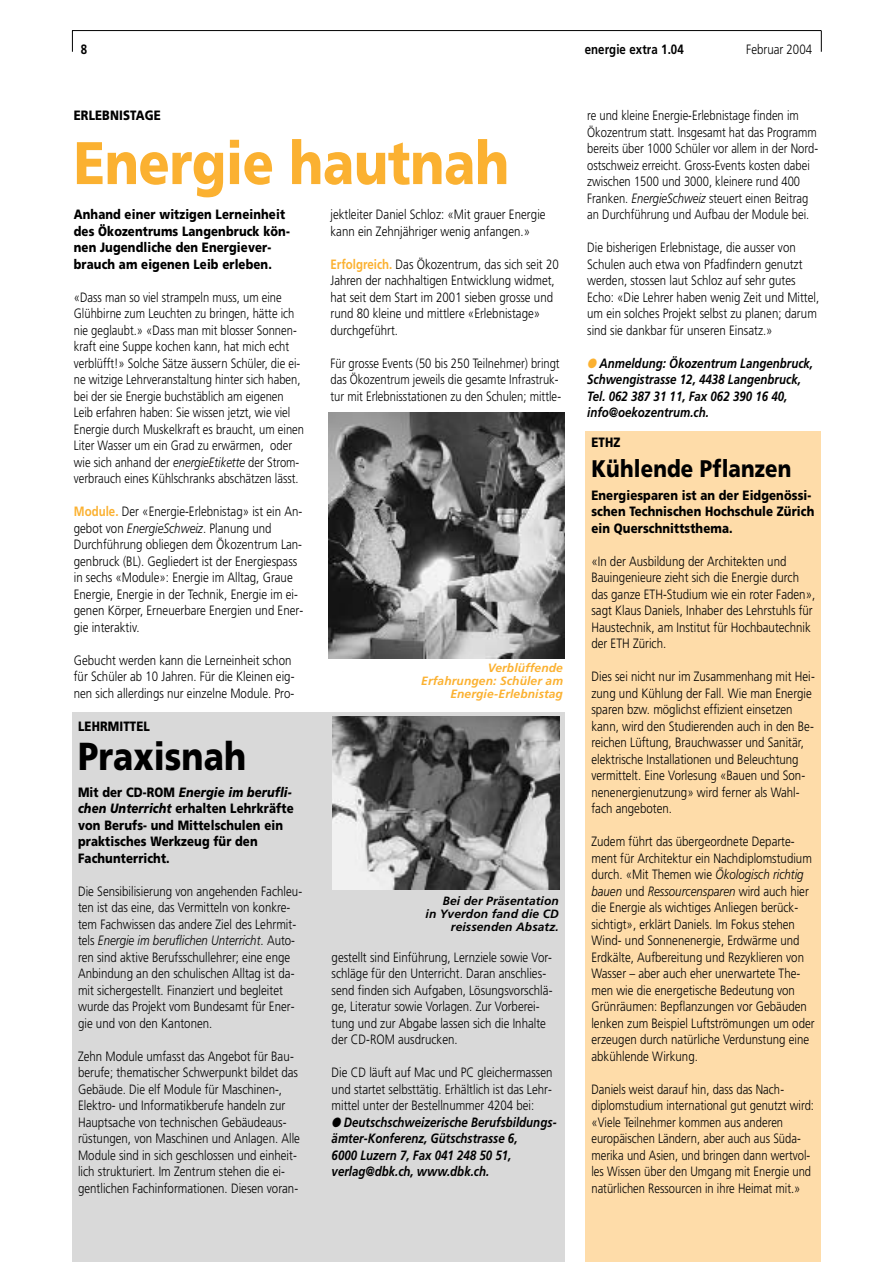
<style>
.page{position:relative;width:893px;height:1262px;background:#fff}
.page>*{position:absolute;margin:0;border:0;box-sizing:border-box;transform-origin:0 0}
.t1{font:900 60px "Frutiger";letter-spacing:-.005em;color:#fbb131;scale:.85 1}
.t2{font:900 39px "Frutiger";color:#000;scale:.85 1}
.t3{font:900 24px "Frutiger";letter-spacing:.005em;color:#000;scale:.85 1}
.t4{font:300 13.5px/16.5px "Frutiger";color:#000;scale:.85 1}
.t5{font:300 13.5px/16.5px "Frutiger";color:#000;scale:.83 1}
.t6{font:900 13.5px/16.5px "Frutiger";letter-spacing:.01em;color:#000;scale:.85 1}
.t7{font:italic 700 13.5px/16.5px "Frutiger";color:#000;scale:.85 1}
.t8{font:700 13.5px "Frutiger";letter-spacing:.01em;color:#000;scale:.85 1}
.t9{font:italic 700 12px/12.8px "Frutiger";letter-spacing:.01em;color:#000;text-align:right}
.t10{font:italic 700 12px/12.8px "Frutiger";letter-spacing:.01em;color:#fbb131;text-align:right}
.s1{font-style:italic}
.s2{font-weight:700;color:#fbb131}
.s3{color:#fbb131}
</style>
<div class="page">
<hr style="left:72px;top:30px;width:749px;height:1px;background:#000">
<svg style="left:72px;top:31px;width:1px;height:21px"></svg>
<svg style="left:820px;top:31px;width:1px;height:21px"></svg>
<div style="left:72px;top:712px;width:492px;height:550px;background:#d9d9d9"></div>
<div style="left:585px;top:431px;width:236px;height:831px;background:#fedca9"></div>
<img style="left:329px;top:412px;width:235px;height:246px">
<img style="left:332px;top:716px;width:227px;height:174px">
<p class="t8" style="left:81px;top:44px;width:9px">8</p>
<p class="t8" style="left:584px;top:44px;width:118px">energie extra 1.04</p>
<p class="t4" style="left:746px;top:42px;width:79px">Februar 2004</p>
<p class="t6" style="left:74px;top:108px;width:104px">ERLEBNISTAGE</p>
<h1 class="t1" style="left:74px;top:139px;width:513px">Energie hautnah</h1>
<p class="t6" style="left:74px;top:207px;width:256px">Anhand einer witzigen Lerneinheit des Ökozentrums Langenbruck kön&shy;nen Jugendliche den Energiever&shy;brauch am eigenen Leib erleben.</p>
<p class="t5" style="left:74px;top:290px;width:279px">«Dass man so viel strampeln muss, um eine Glühbirne zum Leuchten zu bringen, hätte ich nie geglaubt.» «Dass man mit blosser Sonnen&shy;kraft eine Suppe kochen kann, hat mich echt verblüfft!» Solche Sätze äussern Schüler, die ei&shy;ne witzige Lehrveranstaltung hinter sich haben, bei der sie Energie buchstäblich am eigenen Leib erfahren haben: Sie wissen jetzt, wie viel Energie durch Muskelkraft es braucht, um einen Liter Wasser um ein Grad zu erwärmen, oder wie sich anhand der <span class="s1">energieEtikette</span> der Strom&shy;verbrauch eines Kühlschranks abschätzen lässt.</p>
<p class="t4" style="left:74px;top:504px;width:271px"><span class="s2">Module.</span> Der «Energie-Erlebnistag» ist ein An&shy;gebot von <span class="s1">EnergieSchweiz</span>. Planung und Durchführung obliegen dem Ökozentrum Lan&shy;genbruck (BL). Gegliedert ist der Energiespass in sechs «Module»: Energie im Alltag, Graue Energie, Energie in der Technik, Energie im ei&shy;genen Körper, Erneuerbare Energien und Ener&shy;gie interaktiv.</p>
<p class="t4" style="left:74px;top:653px;width:261px">Gebucht werden kann die Lerneinheit schon für Schüler ab 10 Jahren. Für die Kleinen eig&shy;nen sich allerdings nur einzelne Module. Pro-</p>
<p class="t4" style="left:330px;top:207px;width:255px">jektleiter Daniel Schloz: «Mit grauer Energie kann ein Zehnjähriger wenig anfangen.»</p>
<p class="t4" style="left:330px;top:257px;width:270px"><span class="s2">Erfolgreich.</span> Das Ökozentrum, das sich seit 20<br>Jahren der nachhaltigen Entwicklung widmet, hat seit dem Start im 2001 sieben grosse und rund 80 kleine und mittlere «Erlebnistage» durchgeführt.</p>
<p class="t5" style="left:330px;top:356px;width:279px">Für grosse Events (50 bis 250 Teilnehmer) bringt das Ökozentrum jeweils die gesamte Infrastruk&shy;tur mit Erlebnisstationen zu den Schulen; mittle-</p>
<p class="t10" style="left:421px;top:663px;width:143px">Verblüffende<br>Erfahrungen: Schüler am<br>Energie-Erlebnistag</p>
<p class="t6" style="left:78px;top:719px;width:86px">LEHRMITTEL</p>
<h2 class="t2" style="left:78px;top:740px;width:199px">Praxisnah</h2>
<p class="t6" style="left:78px;top:785px;width:255px">Mit der CD-ROM <span class="s1">Energie im berufli&shy;chen Unterricht</span> erhalten Lehrkräfte von Berufs- und Mittelschulen ein praktisches Werkzeug für den<br>Fachunterricht.</p>
<p class="t4" style="left:78px;top:884px;width:265px">Die Sensibilisierung von angehenden Fachleu&shy;ten ist das eine, das Vermitteln von konkre&shy;tem Fachwissen das andere Ziel des Lehrmit&shy;tels <span class="s1">Energie im beruflichen Unterricht</span>. Auto&shy;ren sind aktive Berufsschullehrer; eine enge Anbindung an den schulischen Alltag ist da&shy;mit sichergestellt. Finanziert und begleitet wurde das Projekt vom Bundesamt für Ener&shy;gie und von den Kantonen.</p>
<p class="t4" style="left:78px;top:1049px;width:263px">Zehn Module umfasst das Angebot für Bau&shy;berufe; thematischer Schwerpunkt bildet das Gebäude. Die elf Module für Maschinen-, Elektro- und Informatikberufe handeln zur Hauptsache von technischen Gebäudeaus&shy;rüstungen, von Maschinen und Anlagen. Alle Module sind in sich geschlossen und einheit&shy;lich strukturiert. Im Zentrum stehen die ei&shy;gentlichen Fachinformationen. Diesen voran-</p>
<p class="t9" style="left:425px;top:895px;width:135px">Bei der Präsentation<br>in Yverdon fand die CD reissenden Absatz.</p>
<p class="t4" style="left:331px;top:950px;width:261px">gestellt sind Einführung, Lernziele sowie Vor&shy;schläge für den Unterricht. Daran anschlies&shy;send finden sich Aufgaben, Lösungsvorschlä&shy;ge, Literatur sowie Vorlagen. Zur Vorberei&shy;tung und zur Abgabe lassen sich die Inhalte der CD-ROM ausdrucken.</p>
<p class="t4" style="left:331px;top:1065px;width:261px;text-align:justify">Die CD läuft auf Mac und PC gleichermassen und startet selbsttätig. Erhältlich ist das Lehr&shy;mittel unter der Bestellnummer 4204 bei:</p>
<p class="t7" style="left:331px;top:1115px;width:267px">● Deutschschweizerische Berufsbildungs&shy;ämter-Konferenz, Gütschstrasse 6,<br>6000 Luzern 7, Fax 041 248 50 51, verlag@dbk.ch, www.dbk.ch.</p>
<p class="t5" style="left:587px;top:108px;width:280px">re und kleine Energie-Erlebnistage finden im Ökozentrum statt. Insgesamt hat das Programm bereits über 1000 Schüler vor allem in der Nord&shy;ostschweiz erreicht. Gross-Events kosten dabei zwischen 1500 und 3000, kleinere rund 400<br>Franken. <span class="s1">EnergieSchweiz</span> steuert einen Beitrag an Durchführung und Aufbau der Module bei.</p>
<p class="t4" style="left:587px;top:240px;width:274px">Die bisherigen Erlebnistage, die ausser von Schulen auch etwa von Pfadfindern genutzt werden, stossen laut Schloz auf sehr gutes Echo: «Die Lehrer haben wenig Zeit und Mittel, um ein solches Projekt selbst zu planen; darum sind sie dankbar für unseren Einsatz.»</p>
<p class="t7" style="left:587px;top:356px;width:267px"><span class="s3">●</span> Anmeldung: Ökozentrum Langenbruck, Schwengistrasse 12, 4438 Langenbruck, Tel. 062 387 31 11, Fax 062 390 16 40, info@oekozentrum.ch.</p>
<p class="t6" style="left:591px;top:435px;width:36px">ETHZ</p>
<h3 class="t3" style="left:591px;top:459px;width:237px">Kühlende Pflanzen</h3>
<p class="t6" style="left:591px;top:488px;width:264px">Energiesparen ist an der Eidgenössi&shy;schen Technischen Hochschule Zürich ein Querschnittsthema.</p>
<p class="t4" style="left:591px;top:554px;width:265px">«In der Ausbildung der Architekten und Bauingenieure zieht sich die Energie durch das ganze ETH-Studium wie ein roter Faden», sagt Klaus Daniels, Inhaber des Lehrstuhls für Haustechnik, am Institut für Hochbautechnik der ETH Zürich.</p>
<p class="t4" style="left:591px;top:669px;width:264px">Dies sei nicht nur im Zusammenhang mit Hei&shy;zung und Kühlung der Fall. Wie man Energie sparen bzw. möglichst effizient einsetzen kann, wird den Studierenden auch in den Be&shy;reichen Lüftung, Brauchwasser und Sanitär, elektrische Installationen und Beleuchtung vermittelt. Eine Vorlesung «Bauen und Son&shy;nenenergienutzung» wird ferner als Wahl&shy;fach angeboten.</p>
<p class="t4" style="left:591px;top:834px;width:264px">Zudem führt das übergeordnete Departe&shy;ment für Architektur ein Nachdiplomstudium durch. «Mit Themen wie <span class="s1">Ökologisch richtig bauen</span> und <span class="s1">Ressourcensparen</span> wird auch hier die Energie als wichtiges Anliegen berück&shy;sichtigt», erklärt Daniels. Im Fokus stehen Wind- und Sonnenenergie, Erdwärme und Erdkälte, Aufbereitung und Rezyklieren von Wasser – aber auch eher unerwartete The&shy;men wie die energetische Bedeutung von Grünräumen: Bepflanzungen vor Gebäuden lenken zum Beispiel Luftströmungen um oder erzeugen durch natürliche Verdunstung eine abkühlende Wirkung.</p>
<p class="t5" style="left:591px;top:1082px;width:270px">Daniels weist darauf hin, dass das Nach&shy;diplomstudium international gut genutzt wird: «Viele Teilnehmer kommen aus anderen europäischen Ländern, aber auch aus Süda&shy;merika und Asien, und bringen dann wertvol&shy;les Wissen über den Umgang mit Energie und natürlichen Ressourcen in ihre Heimat mit.»</p>
</div>
